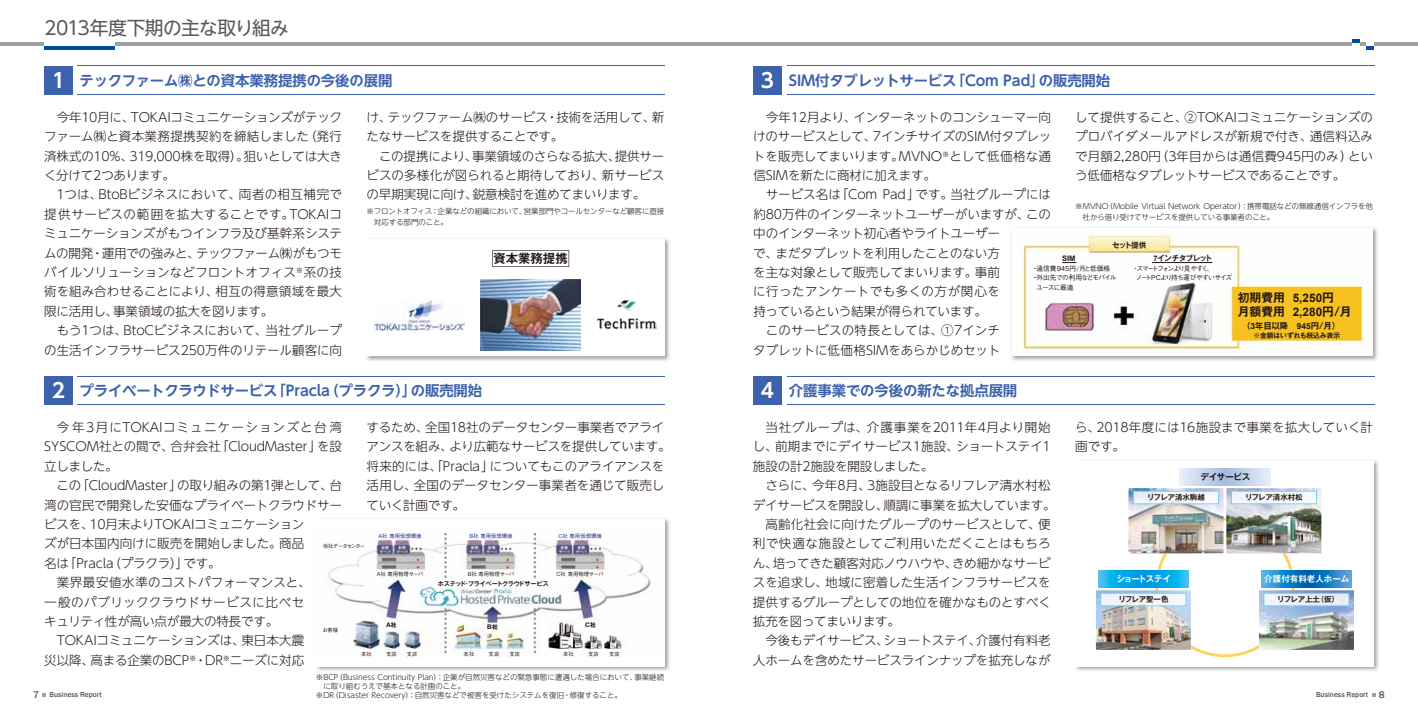
<style>
.page{position:relative;width:1418px;height:709px;background:#fff}
.page>*{position:absolute;margin:0;border:0;box-sizing:border-box;transform-origin:0 0}
.t1{font:18.75px "UD Shin Go NT Pro";letter-spacing:-.035em;color:#595757}
.t2{font:700 14.38px "UD Shin Go NT Pro De";letter-spacing:-.01em;color:#3d62ad}
.t3{font:300 12.5px/19.4px "UD Shin Go NT Pro";letter-spacing:-.01em;color:#221815}
.t4{font:700 12.38px "Gothic MB101 Pr 6 De";color:#221815}
.t5{font:700 11.75px/14.1px "Gothic MB101 Pr 6 De";color:#221815}
.t6{font:700 8.5px "Gothic MB101 Pr 6 De";color:#fff}
.t7{font:700 8.5px "Gothic MB101 Pr 6 De";letter-spacing:-.115em;color:#fff}
.t8{font:700 8.5px "Gothic MB101 Pr 6 De";letter-spacing:-.035em;color:#221815}
.t9{font:700 8.38px "Gothic MB101 Pr 6 De";color:#221815}
.t10{font:700 7.62px "Gothic MB101 Pr 6 De";letter-spacing:-.09em;color:#221815}
.t11{font:700 7.62px "Arial";color:#221815}
.t12{font:300 7.5px/11.2px "UD Shin Go NT Pro";letter-spacing:-.005em;color:#221815}
.t13{font:700 7.5px "Gothic MB101 Pr 6 De";color:#221815}
.t14{font:500 7.5px "Franklin Gothic";color:#595757}
.t15{font:500 6.75px/9.2px "Gothic BBB Pr 6";letter-spacing:-.145em;color:#221815}
.t16{font:500 6.75px "Gothic BBB Pr 6";letter-spacing:-.1em;color:#221815}
.t17{font:700 6.75px "Gothic MB101 Pr 6 De";letter-spacing:-.005em;color:#221815}
.t18{font:500 6.75px "Gothic BBB Pr 6";color:#221815}
.t19{font:700 6.12px "Gothic MB101 Pr 6 De";letter-spacing:-.06em;color:#221815}
.t20{font:700 5.75px "Gothic MB101 Pr 6";color:#221815}
.t21{font:500 5.38px "Gothic BBB Pr 6";color:#221815}
.t22{font:500 5.38px "Gothic BBB Pr 6";color:#1d2088}
.t23{font:500 5.38px "Gothic BBB Pr 6";letter-spacing:-.175em;color:#221815}
.s1{font-size:20px;color:#fff}
.s2{font-family:"Arial"}
.s3{font-size:10px}
</style>
<div class="page">
<hr style="left:0;top:43px;width:709px;height:3px;background:#9fa0a0">
<div style="left:44px;top:41px;width:71px;height:5px;background:#fff"></div>
<hr style="left:44px;top:46px;width:71px;height:4px;background:#004ea2">
<hr style="left:698px;top:43px;width:719px;height:3px;background:#9fa0a0">
<svg style="left:1366px;top:43px;width:7px;height:7px"></svg>
<svg style="left:1352px;top:39px;width:7px;height:7px"></svg>
<hr style="left:78px;top:94px;width:587px;height:1px;background:#3d62ad">
<div style="left:44px;top:66px;width:29px;height:28px;background:#3d62ad"></div>
<hr style="left:78px;top:66px;width:587px;height:1px;background:#3d62ad">
<hr style="left:787px;top:94px;width:586px;height:1px;background:#3d62ad">
<div style="left:753px;top:66px;width:28px;height:28px;background:#3d62ad"></div>
<hr style="left:787px;top:66px;width:586px;height:1px;background:#3d62ad">
<hr style="left:78px;top:404px;width:587px;height:1px;background:#3d62ad">
<div style="left:44px;top:376px;width:29px;height:28px;background:#3d62ad"></div>
<hr style="left:78px;top:376px;width:587px;height:1px;background:#3d62ad">
<hr style="left:787px;top:404px;width:586px;height:1px;background:#3d62ad">
<div style="left:753px;top:376px;width:28px;height:28px;background:#3d62ad"></div>
<hr style="left:787px;top:376px;width:586px;height:1px;background:#3d62ad">
<img style="left:366px;top:238px;width:304px;height:123px">
<div style="left:367px;top:239px;width:298px;height:117px;background:#fff"></div>
<img style="left:481px;top:279px;width:99px;height:71px">
<img style="left:375px;top:299px;width:89px;height:31px">
<img style="left:596px;top:300px;width:61px;height:29px">
<svg style="left:492px;top:250px;width:77px;height:17px"></svg>
<img style="left:1011px;top:227px;width:367px;height:134px">
<div style="left:1012px;top:228px;width:361px;height:128px;background:#fff"></div>
<img style="left:1016px;top:235px;width:347px;height:118px">
<svg style="left:1062px;top:262px;width:14px;height:1px"></svg>
<hr style="left:1152px;top:262px;width:60px;height:1px;background:#221815">
<img style="left:316px;top:518px;width:354px;height:153px">
<div style="left:317px;top:519px;width:348px;height:147px;background:#fff"></div>
<img style="left:328px;top:533px;width:323px;height:121px">
<div style="left:436px;top:579px;width:112px;height:9px;background:#fff"></div>
<img style="left:1075px;top:460px;width:304px;height:211px">
<div style="left:1075px;top:461px;width:298px;height:205px;background:#fff"></div>
<svg style="left:1155px;top:518px;width:139px;height:139px"></svg>
<img style="left:1095px;top:590px;width:95px;height:60px">
<img style="left:1258px;top:590px;width:95px;height:60px">
<svg style="left:1098px;top:570px;width:90px;height:17px;background:#0caae8"></svg>
<svg style="left:1261px;top:570px;width:90px;height:17px;background:#1e83c6"></svg>
<svg style="left:1179px;top:468px;width:91px;height:17px;background:#c6d5ed"></svg>
<img style="left:1100px;top:593px;width:86px;height:13px">
<img style="left:1263px;top:593px;width:86px;height:13px">
<img style="left:1128px;top:488px;width:95px;height:65px">
<img style="left:1226px;top:488px;width:95px;height:65px">
<img style="left:1230px;top:491px;width:86px;height:13px">
<img style="left:1133px;top:491px;width:85px;height:13px">
<h1 class="t1" style="left:44px;top:13px;width:246px">2013年度下期の主な取り組み</h1>
<p class="t2" style="left:52px;top:68px;width:342px"><span class="s1">1</span> テックファーム㈱との資本業務提携の今後の展開</p>
<p class="t2" style="left:761px;top:68px;width:351px"><span class="s1">3</span> SIM付タブレットサービス「Com Pad」の販売開始</p>
<p class="t3" style="left:44px;top:107px;width:299px">　今年10月に、TOKAIコミュニケーションズがテックファーム㈱と資本業務提携契約を締結しました（発行済株式の10%、319,000株を取得）。狙いとしては大きく分けて2つあります。<br>　1つは、BtoBビジネスにおいて、両者の相互補完で提供サービスの範囲を拡大することです。TOKAIコミュニケーションズがもつインフラ及び基幹系システムの開発・運用での強みと、テックファーム㈱がもつモバイルソリューションなどフロントオフィス<sup>※</sup>系の技術を組み合わせることにより、相互の得意領域を最大限に活用し、事業領域の拡大を図ります。<br>　もう1つは、BtoCビジネスにおいて、当社グループの生活インフラサービス250万件のリテール顧客に向</p>
<p class="t3" style="left:1075px;top:107px;width:299px;text-align:justify">して提供すること、②TOKAIコミュニケーションズのプロバイダメールアドレスが新規で付き、通信料込みで月額2,280円（3年目からは通信費945円のみ）という低価格なタブレットサービスであることです。</p>
<p class="t3" style="left:366px;top:107px;width:299px">け、テックファーム㈱のサービス・技術を活用して、新たなサービスを提供することです。<br>　この提携により、事業領域のさらなる拡大、提供サービスの多様化が図られると期待しており、新サービスの早期実現に向け、鋭意検討を進めてまいります。</p>
<p class="t12" style="left:374px;top:205px;width:292px;text-indent:-7px">※ フロントオフィス：企業などの組織において、営業部門やコールセンターなど顧客に直接対応する部門のこと。</p>
<p class="t3" style="left:753px;top:107px;width:300px">　今年12月より、インターネットのコンシューマー向けのサービスとして、7インチサイズのSIM付タブレットを販売してまいります。MVNO<sup>※</sup>として低価格な通信SIMを新たに商材に加えます。<br>　サービス名は「Com Pad」です。当社グループには約80万件のインターネットユーザーがいますが、この中のインターネット初心者やライトユーザー<br>で、まだタブレットを利用したことのない方<br>を主な対象として販売してまいります。事前<br>に行ったアンケートでも多くの方が関心を<br>持っているという結果が得られています。<br>　このサービスの特長としては、①7インチ<br>タブレットに低価格SIMをあらかじめセット</p>
<p class="t12" style="left:1082px;top:200px;width:292px;text-indent:-7px">※ MVNO（Mobile Virtual Network Operator）：携帯電話などの無線通信インフラを他社から借り受けてサービスを提供している事業者のこと。</p>
<p class="t10" style="left:1112px;top:239px;width:36px">セット提供</p>
<p class="t4" style="left:493px;top:248px;width:76px">資本業務提携</p>
<p class="t11" style="left:1062px;top:254px;width:15px">SIM</p>
<p class="t10" style="left:1153px;top:252px;width:61px"><span class="s2">7</span>インチタブレット</p>
<p class="t18" style="left:1031px;top:263px;width:80px">・通信費945円/月と低価格</p>
<p class="t16" style="left:1031px;top:272px;width:86px">・外出先での利用などモバイル</p>
<p class="t16" style="left:1036px;top:282px;width:39px">ユースに最適</p>
<p class="t15" style="left:1135px;top:263px;width:98px;text-indent:-3px">・スマートフォンより見やすく、<br>ノートPCより持ち運びやすいサイズ</p>
<p class="t5" style="left:1237px;top:290px;width:115px">初期費用 <span class="s2">5,250</span>円<br>月額費用 <span class="s2">2,280</span>円/月</p>
<p class="t9" style="left:1242px;top:319px;width:100px">（<span class="s2">3</span>年目以降　<span class="s2">945</span>円/月）</p>
<p class="t17" style="left:1237px;top:329px;width:104px">　　 ※金額はいずれも税込み表示</p>
<p class="t2" style="left:52px;top:378px;width:432px"><span class="s1">2</span> プライベートクラウドサービス「Pracla（プラクラ）」の販売開始</p>
<p class="t2" style="left:761px;top:378px;width:258px"><span class="s1">4</span> 介護事業での今後の新たな拠点展開</p>
<p class="t3" style="left:44px;top:417px;width:299px">　今年3月にTOKAIコミュニケーションズと台湾<br>SYSCOM社との間で、合弁会社「CloudMaster」を設立しました。<br>　この「CloudMaster」の取り組みの第1弾として、台湾の官民で開発した安価なプライベートクラウドサービスを、10月末よりTOKAIコミュニケーション<br>ズが日本国内向けに販売を開始しました。商品<br>名は「Pracla（プラクラ）」です。<br>　業界最安値水準のコストパフォーマンスと、<br>一般のパブリッククラウドサービスに比べセ<br>キュリティ性が高い点が最大の特長です。<br>　TOKAIコミュニケーションズは、東日本大震<br>災以降、高まる企業のBCP<sup>※</sup>・DR<sup>※</sup>ニーズに対応</p>
<p class="t3" style="left:752px;top:417px;width:304px">　当社グループは、介護事業を2011年4月より開始し、前期までにデイサービス1施設、ショートステイ1施設の計2施設を開設しました。<br>　さらに、今年8月、3施設目となるリフレア清水村松デイサービスを開設し、順調に事業を拡大しています。　高齢化社会に向けたグループのサービスとして、便利で快適な施設としてご利用いただくことはもちろん、培ってきた顧客対応ノウハウや、きめ細かなサービスを追求し、地域に密着した生活インフラサービスを提供するグループとしての地位を確かなものとすべく拡充を図ってまいります。<br>　今後もデイサービス、ショートステイ、介護付有料老人ホームを含めたサービスラインナップを拡充しなが</p>
<p class="t3" style="left:366px;top:417px;width:305px">するため、全国18社のデータセンター事業者でアライアンスを組み、より広範なサービスを提供しています。将来的には、「Pracla」についてもこのアライアンスを活用し、全国のデータセンター事業者を通じて販売していく計画です。</p>
<p class="t3" style="left:1075px;top:417px;width:299px">ら、2018年度には16施設まで事業を拡大していく計画です。</p>
<p class="t8" style="left:1200px;top:470px;width:51px">デイサービス</p>
<p class="t13" style="left:1147px;top:491px;width:59px">リフレア清水駒越</p>
<p class="t13" style="left:1244px;top:491px;width:59px">リフレア清水村松</p>
<p class="t22" style="left:378px;top:531px;width:44px">A社 専用仮想環境</p>
<p class="t22" style="left:469px;top:531px;width:44px">B社 専用仮想環境</p>
<p class="t22" style="left:558px;top:531px;width:45px">C社 専用仮想環境</p>
<p class="t23" style="left:323px;top:542px;width:44px">当社データセンター</p>
<p class="t21" style="left:377px;top:569px;width:48px">A社 専用物理サーバ</p>
<p class="t21" style="left:468px;top:569px;width:48px">B社 専用物理サーバ</p>
<p class="t21" style="left:556px;top:569px;width:49px">C社 専用物理サーバ</p>
<p class="t7" style="left:1116px;top:572px;width:56px">ショートステイ</p>
<p class="t6" style="left:1264px;top:572px;width:87px">介護付有料老人ホーム</p>
<p class="t19" style="left:438px;top:578px;width:112px">ホステッド・プライベートクラウドサービス</p>
<p class="t13" style="left:1118px;top:593px;width:52px">リフレア聖一色</p>
<p class="t13" style="left:1277px;top:593px;width:63px">リフレア上土（仮）</p>
<p class="t20" style="left:386px;top:620px;width:12px">A社</p>
<p class="t20" style="left:487px;top:622px;width:12px">B社</p>
<p class="t20" style="left:585px;top:620px;width:12px">C社</p>
<p class="t21" style="left:407px;top:650px;width:12px">支店</p>
<p class="t21" style="left:463px;top:650px;width:12px">本社</p>
<p class="t21" style="left:488px;top:650px;width:12px">支店</p>
<p class="t21" style="left:509px;top:650px;width:12px">支店</p>
<p class="t21" style="left:563px;top:650px;width:12px">本社</p>
<p class="t21" style="left:588px;top:650px;width:12px">支店</p>
<p class="t21" style="left:609px;top:650px;width:12px">支店</p>
<p class="t21" style="left:322px;top:626px;width:17px">お客様</p>
<p class="t21" style="left:386px;top:650px;width:12px">支店</p>
<p class="t21" style="left:361px;top:650px;width:12px">本社</p>
<p class="t12" style="left:316px;top:671px;width:350px">※ BCP（Business Continuity Plan）：企業が自然災害などの緊急事態に遭遇した場合において、事業継続</p>
<p class="t12" style="left:323px;top:680px;width:143px">に取り組むうえで基本となる計画のこと。</p>
<p class="t12" style="left:316px;top:689px;width:307px">※DR（Disaster Recovery）：自然災害などで被害を受けたシステムを復旧・修復すること。</p>
<p class="t14" style="left:33px;top:690px;width:70px"><span class="s3">7</span> Business Report</p>
<p class="t14" style="left:1315px;top:690px;width:70px">Business Report <span class="s3">8</span></p>
</div>
